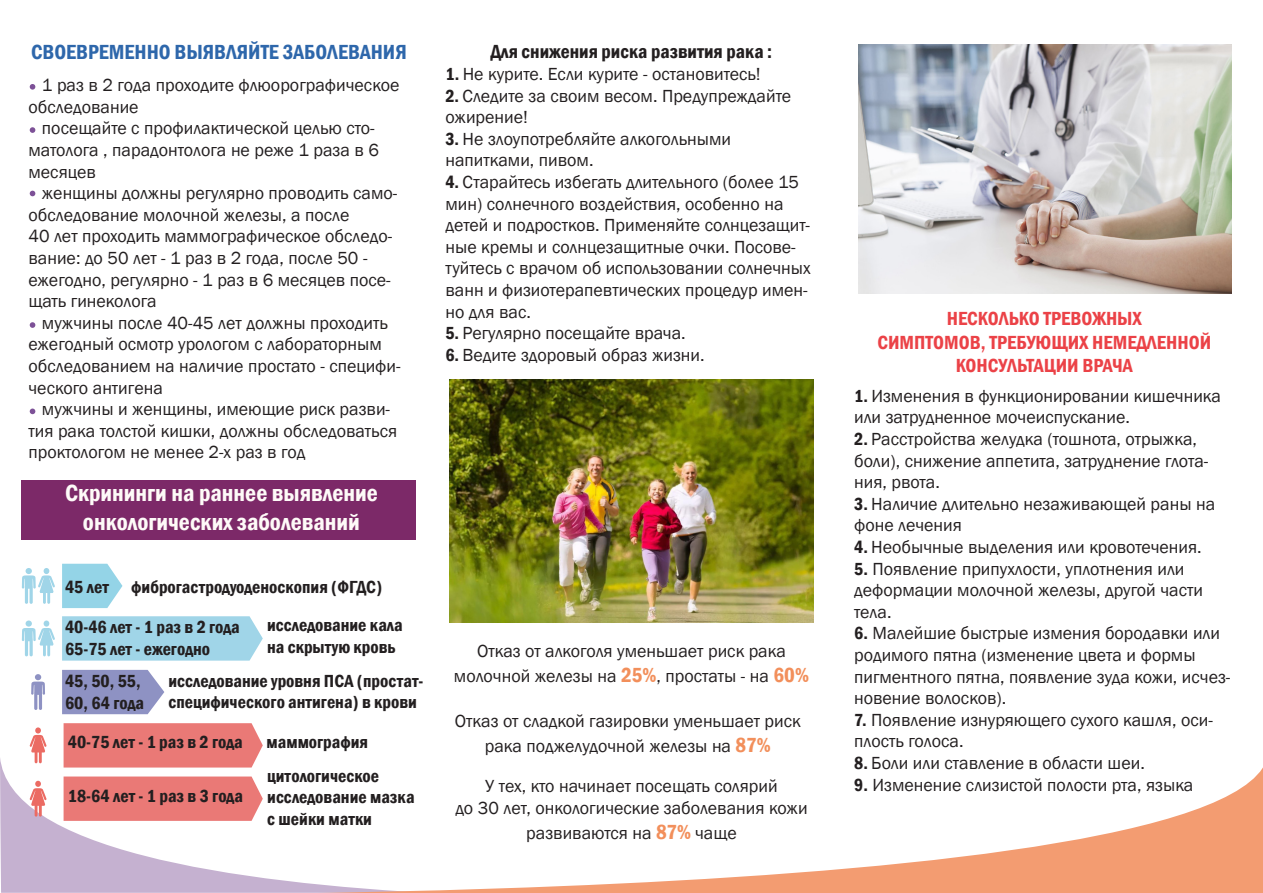
<style>
.page{position:relative;width:1263px;height:893px;background:#fff}
.page>*{position:absolute;margin:0;border:0;box-sizing:border-box;transform-origin:0 0}
.t1{font:600 condensed 24px/28.8px "Franklin Gothic";color:#fefaf8;text-align:center}
.t2{font:600 condensed 21px "Franklin Gothic";color:#2e67ab}
.t3{font:600 condensed 19.5px/23.4px "Franklin Gothic";color:#eb4247;text-align:center}
.t4{font:600 condensed 19.5px "Franklin Gothic";color:#231f20}
.t5{font:18px/21.6px "Franklin Gothic";color:#231f20}
.t6{font:600 condensed 18px/21.6px "Franklin Gothic";color:#231f20}
.s1{font-weight:600;font-stretch:condensed}
.s2{font-weight:600;font-stretch:condensed;font-size:21px;color:#f28f5b}
</style>
<div class="page">
<svg style="left:0;top:723px;width:1263px;height:170px"></svg>
<div style="left:21px;top:480px;width:395px;height:60px;background:#7c2968"></div>
<svg style="left:22px;top:568px;width:33px;height:36px"></svg>
<svg style="left:62px;top:564px;width:60px;height:44px;background:#a0d9e9"></svg>
<svg style="left:22px;top:620px;width:33px;height:36px"></svg>
<svg style="left:62px;top:616px;width:201px;height:45px;background:#a4d6e9"></svg>
<svg style="left:31px;top:674px;width:14px;height:36px"></svg>
<svg style="left:62px;top:670px;width:102px;height:44px;background:#969ac7"></svg>
<svg style="left:30px;top:727px;width:17px;height:36px"></svg>
<div style="left:64px;top:723px;width:199px;height:44px;background:#ea7976"></div>
<svg style="left:30px;top:781px;width:17px;height:36px"></svg>
<svg style="left:64px;top:776px;width:199px;height:45px;background:#ea7e7b"></svg>
<svg style="left:30px;top:84px;width:5px;height:6px"></svg>
<svg style="left:30px;top:127px;width:5px;height:6px"></svg>
<svg style="left:30px;top:191px;width:5px;height:5px"></svg>
<svg style="left:30px;top:322px;width:5px;height:6px"></svg>
<svg style="left:30px;top:409px;width:5px;height:5px"></svg>
<img style="left:449px;top:379px;width:365px;height:244px">
<img style="left:858px;top:45px;width:373px;height:248px">
<p class="t2" style="left:31px;top:38px;width:377px">СВОЕВРЕМЕННО ВЫЯВЛЯЙТЕ ЗАБОЛЕВАНИЯ</p>
<p class="t5" style="left:28px;top:75px;width:372px;text-indent:14px">1 раз в 2 года проходите флюорографическое обследование</p>
<p class="t5" style="left:28px;top:118px;width:352px;text-indent:14px">посещайте с профилактической целью сто&shy;матолога , парадонтолога не реже 1 раза в 6 месяцев</p>
<p class="t5" style="left:28px;top:183px;width:370px;text-indent:14px">женщины должны регулярно проводить само&shy;обследование молочной железы, а после</p>
<p class="t5" style="left:28px;top:226px;width:365px">40 лет проходить маммографическое обследо&shy;вание: до 50 лет - 1 раз в 2 года, после 50 -</p>
<p class="t5" style="left:28px;top:269px;width:364px">ежегодно, регулярно - 1 раз в 6 месяцев посе&shy;щать гинеколога</p>
<p class="t5" style="left:28px;top:312px;width:374px;text-indent:14px">мужчины после 40-45 лет должны проходить ежегодный осмотр урологом с лабораторным обследованием на наличие простато - специфи&shy;ческого антигена</p>
<p class="t5" style="left:28px;top:399px;width:370px;text-indent:14px">мужчины и женщины, имеющие риск разви&shy;тия рака толстой кишки, должны обследоваться проктологом не менее 2-х раз в год</p>
<p class="t1" style="left:65px;top:478px;width:314px">Скрининги на раннее выявление онкологических заболеваний</p>
<p class="t6" style="left:65px;top:576px;width:45px">45 лет</p>
<p class="t6" style="left:131px;top:576px;width:253px">фиброгастродуоденоскопия (ФГДС)</p>
<p class="t6" style="left:65px;top:616px;width:176px">40-46 лет - 1 раз в 2 года</p>
<p class="t6" style="left:65px;top:638px;width:147px">65-75 лет - ежегодно</p>
<p class="t6" style="left:267px;top:614px;width:137px">исследование кала</p>
<p class="t6" style="left:267px;top:635px;width:130px">на скрытую кровь</p>
<p class="t6" style="left:168px;top:670px;width:256px">исследование уровня ПСА (простат&shy;специфического антигена) в крови</p>
<p class="t6" style="left:68px;top:731px;width:176px">40-75 лет - 1 раз в 2 года</p>
<p class="t6" style="left:267px;top:731px;width:103px">маммография</p>
<p class="t6" style="left:68px;top:784px;width:177px">18-64 лет - 1 раз в 3 года</p>
<p class="t6" style="left:65px;top:670px;width:77px">45, 50, 55,</p>
<p class="t6" style="left:65px;top:692px;width:81px">60, 64 года</p>
<p class="t6" style="left:267px;top:764px;width:113px">цитологическое</p>
<p class="t6" style="left:267px;top:786px;width:149px">исследование мазка</p>
<p class="t6" style="left:267px;top:808px;width:106px">с шейки матки</p>
<p class="t4" style="left:491px;top:39px;width:283px">Для снижения риска развития рака :</p>
<p class="t5" style="left:445px;top:63px;width:317px"><span class="s1">1.</span> Не курите. Если курите - остановитесь!</p>
<p class="t5" style="left:445px;top:85px;width:347px"><span class="s1">2.</span> Следите за своим весом. Предупреждайте ожирение!</p>
<p class="t5" style="left:445px;top:128px;width:287px"><span class="s1">3.</span> Не злоупотребляйте алкогольными</p>
<p class="t5" style="left:445px;top:150px;width:150px">напитками, пивом.</p>
<p class="t5" style="left:445px;top:171px;width:367px"><span class="s1">4.</span> Старайтесь избегать длительного (более 15 мин) солнечного воздействия, особенно на детей и подростков. Применяйте солнцезащит&shy;ные кремы и солнцезащитные очки. Посове&shy;туйтесь с врачом об использовании солнечных ванн и физиотерапевтических процедур имен&shy;но для вас.</p>
<p class="t5" style="left:445px;top:323px;width:242px"><span class="s1">5.</span> Регулярно посещайте врача.</p>
<p class="t5" style="left:445px;top:344px;width:261px"><span class="s1">6.</span> Ведите здоровый образ жизни.</p>
<p class="t5" style="left:477px;top:640px;width:310px">Отказ от алкоголя уменьшает риск рака</p>
<p class="t5" style="left:454px;top:666px;width:356px">молочной железы на <span class="s2">25%</span>, простаты - на <span class="s2">60%</span></p>
<p class="t5" style="left:455px;top:709px;width:347px;line-height:25.2px;text-align:center">Отказ от сладкой газировки уменьшает риск рака поджелудочной железы на <span class="s2">87%</span></p>
<p class="t5" style="left:485px;top:776px;width:294px">У тех, кто начинает посещать солярий</p>
<p class="t5" style="left:455px;top:796px;width:354px;line-height:25.2px;text-align:center">до 30 лет, онкологические заболевания кожи развиваются на <span class="s2">87%</span> чаще</p>
<p class="t3" style="left:947px;top:307px;width:197px">НЕСКОЛЬКО ТРЕВОЖНЫХ</p>
<p class="t3" style="left:877px;top:330px;width:335px">СИМПТОМОВ, ТРЕБУЮЩИХ НЕМЕДЛЕННОЙ<br>КОНСУЛЬТАЦИИ ВРАЧА</p>
<p class="t5" style="left:854px;top:385px;width:368px"><span class="s1">1.</span> Изменения в функционировании кишечника или затрудненное мочеиспускание.</p>
<p class="t5" style="left:854px;top:428px;width:356px"><span class="s1">2.</span> Расстройства желудка (тошнота, отрыжка, боли), снижение аппетита, затруднение глота&shy;ния, рвота.</p>
<p class="t5" style="left:854px;top:493px;width:363px"><span class="s1">3.</span> Наличие длительно незаживающей раны на фоне лечения</p>
<p class="t5" style="left:854px;top:536px;width:349px"><span class="s1">4.</span> Необычные выделения или кровотечения.</p>
<p class="t5" style="left:854px;top:558px;width:332px"><span class="s1">5.</span> Появление припухлости, уплотнения или</p>
<p class="t5" style="left:854px;top:580px;width:350px">деформации молочной железы, другой части тела.</p>
<p class="t5" style="left:854px;top:623px;width:378px"><span class="s1">6.</span> Малейшие быстрые измения бородавки или родимого пятна (изменение цвета и формы пигментного пятна, появление зуда кожи, исчез&shy;новение волосков).</p>
<p class="t5" style="left:854px;top:709px;width:360px"><span class="s1">7.</span> Появление изнуряющего сухого кашля, оси&shy;плость голоса.</p>
<p class="t5" style="left:854px;top:752px;width:292px"><span class="s1">8.</span> Боли или ставление в области шеи.</p>
<p class="t5" style="left:854px;top:774px;width:341px"><span class="s1">9.</span> Изменение слизистой полости рта, языка</p>
</div>
